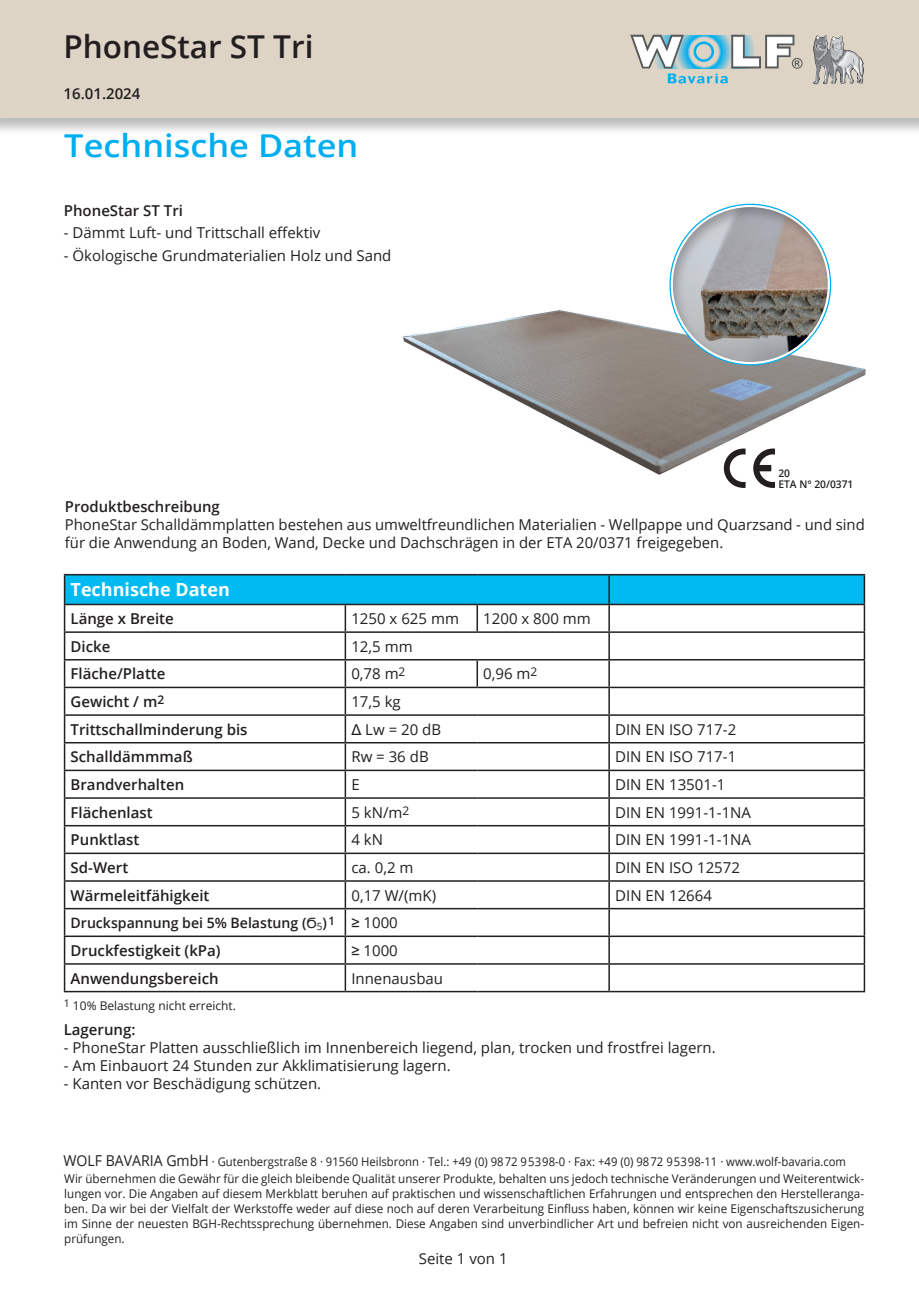
<style>
.page{position:relative;width:919px;height:1289px;background:#fff}
.page>*{position:absolute;margin:0;border:0;box-sizing:border-box;transform-origin:0 0}
.t1{font:600 31.5px "Open Sans";color:#00aeef;scale:1.09 1}
.t2{font:600 31.5px "Open Sans";color:#231f20}
.t3{font:700 18px "Open Sans";color:#fff}
.t4{font:15px/18px "Open Sans";color:#231f20}
.t5{font:600 15px "Open Sans";color:#231f20}
.t6{font:600 14.25px "Open Sans";color:#231f20}
.t7{font:12px/15px "Open Sans";color:#231f20;text-align:justify}
.t8{font:12px/16.6px "Open Sans";color:#231f20;scale:.94 1}
.t9{font:600 10.5px/10.5px "Open Sans";color:#231f20}
.s1{font-family:"Arial"}
.s2{font-family:"Arial";font-weight:400}
.s3{font-family:"Arial";font-weight:400;font-size:15px}
.s4{font-weight:400;font-size:15px}
.s5{font-size:15px}
</style>
<div class="page">
<img style="left:403px;top:293px;width:463px;height:182px">
<div style="left:672px;top:205px;width:158px;height:157px;background:#231f20;opacity:.3"></div>
<hr style="left:609px;top:574px;width:256px;height:1px;background:#231f20">
<hr style="left:863px;top:575px;width:2px;height:28px;background:#231f20">
<hr style="left:609px;top:603px;width:256px;height:2px;background:#231f20">
<hr style="left:863px;top:605px;width:2px;height:26px;background:#231f20">
<hr style="left:609px;top:631px;width:256px;height:2px;background:#231f20">
<hr style="left:863px;top:633px;width:2px;height:26px;background:#231f20">
<hr style="left:609px;top:659px;width:256px;height:1px;background:#231f20">
<hr style="left:863px;top:660px;width:2px;height:26px;background:#231f20">
<hr style="left:609px;top:686px;width:256px;height:2px;background:#231f20">
<hr style="left:863px;top:688px;width:2px;height:26px;background:#231f20">
<hr style="left:609px;top:714px;width:256px;height:1px;background:#231f20">
<hr style="left:863px;top:715px;width:2px;height:27px;background:#231f20">
<hr style="left:609px;top:742px;width:256px;height:1px;background:#231f20">
<hr style="left:863px;top:743px;width:2px;height:26px;background:#231f20">
<hr style="left:609px;top:769px;width:256px;height:2px;background:#231f20">
<hr style="left:863px;top:771px;width:2px;height:26px;background:#231f20">
<hr style="left:609px;top:797px;width:256px;height:1px;background:#231f20">
<hr style="left:863px;top:798px;width:2px;height:27px;background:#231f20">
<hr style="left:609px;top:825px;width:256px;height:1px;background:#231f20">
<hr style="left:863px;top:826px;width:2px;height:26px;background:#231f20">
<hr style="left:609px;top:852px;width:256px;height:2px;background:#231f20">
<hr style="left:863px;top:854px;width:2px;height:26px;background:#231f20">
<hr style="left:609px;top:880px;width:256px;height:1px;background:#231f20">
<hr style="left:863px;top:881px;width:2px;height:26px;background:#231f20">
<hr style="left:609px;top:907px;width:256px;height:2px;background:#231f20">
<hr style="left:863px;top:909px;width:2px;height:26px;background:#231f20">
<hr style="left:609px;top:935px;width:256px;height:2px;background:#231f20">
<hr style="left:863px;top:937px;width:2px;height:26px;background:#231f20">
<svg style="left:64px;top:574px;width:800px;height:416px"></svg>
<hr style="left:345px;top:963px;width:132px;height:1px;background:#231f20">
<hr style="left:344px;top:964px;width:2px;height:26px;background:#231f20">
<hr style="left:477px;top:963px;width:132px;height:1px;background:#231f20">
<hr style="left:609px;top:963px;width:256px;height:1px;background:#231f20">
<hr style="left:608px;top:964px;width:2px;height:26px;background:#231f20">
<hr style="left:863px;top:964px;width:2px;height:26px;background:#231f20">
<hr style="left:64px;top:990px;width:281px;height:2px;background:#231f20">
<hr style="left:345px;top:990px;width:132px;height:2px;background:#231f20">
<hr style="left:477px;top:990px;width:132px;height:2px;background:#231f20">
<hr style="left:609px;top:990px;width:256px;height:2px;background:#231f20">
<svg style="left:723px;top:448px;width:22px;height:40px"></svg>
<svg style="left:753px;top:448px;width:22px;height:40px"></svg>
<div style="left:0;top:0;width:918px;height:136px;background:#231f20;opacity:.3"></div>
<div style="left:0;top:0;width:918px;height:118px;background:#ded4c6"></div>
<img style="left:813px;top:35px;width:51px;height:50px">
<svg style="left:630px;top:34px;width:172px;height:49px"></svg>
<h1 class="t2" style="left:63px;top:25px;width:252px">PhoneStar ST Tri</h1>
<p class="t5" style="left:64px;top:83px;width:78px">16.01.2024</p>
<h1 class="t1" style="left:64px;top:124px;width:271px">Technische Daten</h1>
<p class="t5" style="left:64px;top:200px;width:121px">PhoneStar ST Tri</p>
<p class="t4" style="left:64px;top:223px;width:258px">- Dämmt Luft- und Trittschall effektiv</p>
<p class="t4" style="left:64px;top:246px;width:329px">- Ökologische Grundmaterialien Holz und Sand</p>
<p class="t9" style="left:778px;top:468px;width:76px">20<br>ETA N° 20/0371</p>
<p class="t5" style="left:65px;top:496px;width:156px">Produktbeschreibung</p>
<p class="t4" style="left:65px;top:515px;width:801px">PhoneStar Schalldämmplatten bestehen aus umweltfreundlichen Materialien - Wellpappe und Quarzsand - und sind für die Anwendung an Boden, Wand, Decke und Dachschrägen in der ETA 20/0371 freigegeben.</p>
<p class="t3" style="left:71px;top:577px;width:161px">Technische Daten</p>
<p class="t5" style="left:71px;top:608px;width:105px">Länge x Breite</p>
<p class="t4" style="left:351px;top:609px;width:109px">1250 x 625 mm</p>
<p class="t4" style="left:483px;top:609px;width:109px">1200 x 800 mm</p>
<p class="t5" style="left:71px;top:636px;width:41px">Dicke</p>
<p class="t4" style="left:351px;top:637px;width:63px">12,5 mm</p>
<p class="t5" style="left:71px;top:663px;width:96px">Fläche/Platte</p>
<p class="t4" style="left:351px;top:664px;width:56px">0,78 m<sup>2</sup></p>
<p class="t4" style="left:483px;top:664px;width:56px">0,96 m<sup>2</sup></p>
<p class="t5" style="left:71px;top:691px;width:95px">Gewicht / m<sup>2</sup></p>
<p class="t4" style="left:351px;top:692px;width:51px">17,5 kg</p>
<p class="t5" style="left:71px;top:719px;width:178px">Trittschallminderung bis</p>
<p class="t4" style="left:351px;top:719px;width:91px"><span class="s1">Δ</span> Lw = 20 dB</p>
<p class="t4" style="left:615px;top:719px;width:123px">DIN EN ISO 717-2</p>
<p class="t5" style="left:71px;top:746px;width:124px">Schalldämmmaß</p>
<p class="t4" style="left:351px;top:747px;width:79px">Rw = 36 dB</p>
<p class="t4" style="left:615px;top:747px;width:123px">DIN EN ISO 717-1</p>
<p class="t5" style="left:71px;top:774px;width:115px">Brandverhalten</p>
<p class="t4" style="left:351px;top:775px;width:10px">E</p>
<p class="t4" style="left:615px;top:775px;width:112px">DIN EN 13501-1</p>
<p class="t5" style="left:71px;top:801px;width:84px">Flächenlast</p>
<p class="t4" style="left:351px;top:802px;width:59px">5 kN/m<sup>2</sup></p>
<p class="t4" style="left:615px;top:802px;width:137px">DIN EN 1991-1-1NA</p>
<p class="t5" style="left:71px;top:829px;width:70px">Punktlast</p>
<p class="t4" style="left:351px;top:830px;width:33px">4 kN</p>
<p class="t4" style="left:615px;top:830px;width:137px">DIN EN 1991-1-1NA</p>
<p class="t5" style="left:71px;top:857px;width:59px">Sd-Wert</p>
<p class="t4" style="left:351px;top:858px;width:64px">ca. 0,2 m</p>
<p class="t4" style="left:615px;top:858px;width:126px">DIN EN ISO 12572</p>
<p class="t5" style="left:71px;top:884px;width:140px">Wärmeleitfähigkeit</p>
<p class="t4" style="left:351px;top:885px;width:86px">0,17 W/(mK)</p>
<p class="t4" style="left:615px;top:885px;width:98px">DIN EN 12664</p>
<p class="t6" style="left:71px;top:913px;width:329px">Druckspannung bei 5% Belastung (<span class="s2">Ϭ</span><sub>5</sub>)<sup>1</sup> <span class="s3">≥</span> <span class="s4">1000</span></p>
<p class="t5" style="left:71px;top:940px;width:152px">Druckfestigkeit (kPa)</p>
<p class="t4" style="left:351px;top:941px;width:48px"><span class="s1">≥</span> 1000</p>
<p class="t5" style="left:71px;top:967px;width:150px">Anwendungsbereich</p>
<p class="t4" style="left:351px;top:968px;width:93px">Innenausbau</p>
<p class="t7" style="left:64px;top:997px;width:174px"><sup>1</sup> 10% Belastung nicht erreicht.</p>
<p class="t5" style="left:64px;top:1018px;width:73px">Lagerung:</p>
<p class="t4" style="left:64px;top:1037px;width:653px">- PhoneStar Platten ausschließlich im Innenbereich liegend, plan, trocken und frostfrei lagern.</p>
<p class="t4" style="left:64px;top:1055px;width:388px">- Am Einbauort 24 Stunden zur Akklimatisierung lagern.</p>
<p class="t4" style="left:64px;top:1073px;width:259px">- Kanten vor Beschädigung schützen.</p>
<p class="t8" style="left:63px;top:1153px;width:853px"><span class="s5">WOLF BAVARIA GmbH</span> · Gutenbergstraße 8 · 91560 Heilsbronn · Tel.: +49 (0) 9872 95398-0 · Fax: +49 (0) 9872 95398-11 · www.wolf-bavaria.com<br>Wir übernehmen die Gewähr für die gleich bleibende Qualität unserer Produkte, behalten uns jedoch technische Veränderungen und Weiterentwick-</p>
<p class="t7" style="left:64px;top:1185px;width:801px">lungen vor. Die Angaben auf diesem Merkblatt beruhen auf praktischen und wissenschaftlichen Erfahrungen und entsprechen den Herstelleranga&shy;ben. Da wir bei der Vielfalt der Werkstoffe weder auf diese noch auf deren Verarbeitung Einfluss haben, können wir keine Eigenschaftszusicherung im Sinne der neuesten BGH-Rechtssprechung übernehmen. Diese Angaben sind unverbindlicher Art und befreien nicht von ausreichenden Eigen&shy;prüfungen.</p>
<p class="t4" style="left:419px;top:1248px;width:90px">Seite 1 von 1</p>
</div>
